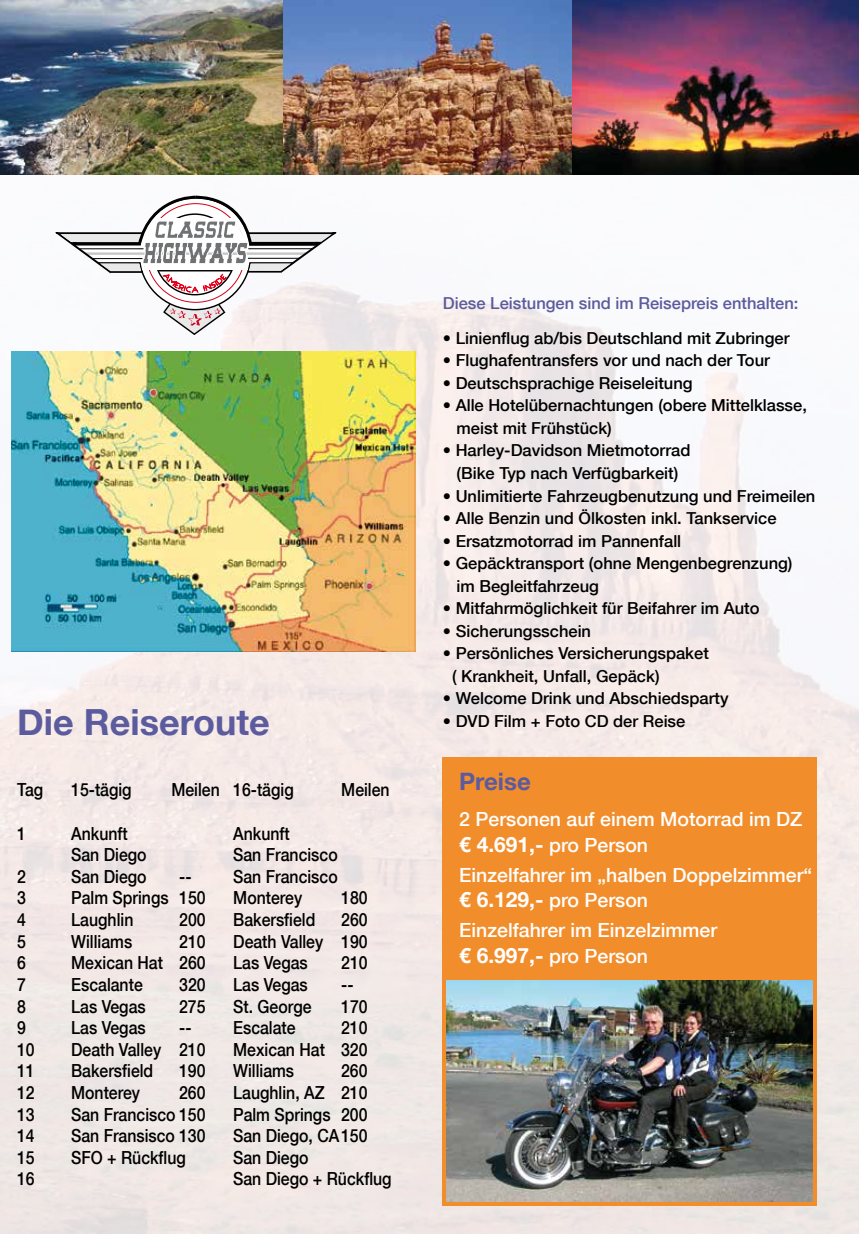
<style>
.page{position:relative;width:859px;height:1234px;background:#fff}
.page>*{position:absolute;margin:0;border:0;box-sizing:border-box;transform-origin:0 0}
.t1{font:700 36px "Helvetica Neue";color:#5b5b9e}
.t2{font:700 24px "Helvetica Neue";color:#5b5b9e}
.t3{font:500 19.5px/25.5px "Helvetica Neue";color:#fff}
.t4{font:500 18px "Helvetica Neue";color:#000;scale:.88 1}
.t5{font:500 16.5px/22.5px "Helvetica Neue";color:#000}
.t6{font:500 16.5px "Helvetica Neue";color:#5b5b9e}
.s1{font-weight:700;font-size:21px}
</style>
<div class="page">
<img style="left:0;top:174px;width:859px;height:1059px">
<img style="left:0;top:0;width:859px;height:174px">
<img style="left:11px;top:351px;width:405px;height:300px">
<svg style="left:55px;top:194px;width:282px;height:142px"></svg>
<div style="left:442px;top:757px;width:374px;height:447px;background:#f28d2b"></div>
<img style="left:446px;top:980px;width:367px;height:220px">
<h1 class="t1" style="left:17px;top:699px;width:254px">Die Reiseroute</h1>
<p class="t4" style="left:17px;top:779px;width:31px">Tag</p>
<p class="t4" style="left:71px;top:779px;width:70px">15-tägig</p>
<p class="t4" style="left:171px;top:779px;width:141px">Meilen 16-tägig</p>
<p class="t4" style="left:341px;top:779px;width:57px">Meilen</p>
<p class="t4" style="left:17px;top:822px;width:12px">1</p>
<p class="t4" style="left:71px;top:822px;width:66px">Ankunft</p>
<p class="t4" style="left:233px;top:822px;width:66px">Ankunft</p>
<p class="t4" style="left:71px;top:843px;width:87px">San Diego</p>
<p class="t4" style="left:233px;top:843px;width:120px">San Francisco</p>
<p class="t4" style="left:17px;top:865px;width:12px">2</p>
<p class="t4" style="left:71px;top:865px;width:87px">San Diego</p>
<p class="t4" style="left:179px;top:865px;width:16px">--</p>
<p class="t4" style="left:233px;top:865px;width:120px">San Francisco</p>
<p class="t4" style="left:17px;top:887px;width:12px">3</p>
<p class="t4" style="left:71px;top:887px;width:154px">Palm Springs 150</p>
<p class="t4" style="left:233px;top:887px;width:80px">Monterey</p>
<p class="t4" style="left:341px;top:887px;width:32px">180</p>
<p class="t4" style="left:17px;top:908px;width:12px">4</p>
<p class="t4" style="left:71px;top:908px;width:72px">Laughlin</p>
<p class="t4" style="left:179px;top:908px;width:32px">200</p>
<p class="t4" style="left:233px;top:908px;width:95px">Bakersfield</p>
<p class="t4" style="left:341px;top:908px;width:32px">260</p>
<p class="t4" style="left:17px;top:930px;width:12px">5</p>
<p class="t4" style="left:71px;top:930px;width:71px">Williams</p>
<p class="t4" style="left:179px;top:930px;width:32px">210</p>
<p class="t4" style="left:233px;top:930px;width:154px">Death Valley 190</p>
<p class="t4" style="left:17px;top:951px;width:12px">6</p>
<p class="t4" style="left:71px;top:951px;width:154px">Mexican Hat 260</p>
<p class="t4" style="left:233px;top:951px;width:86px">Las Vegas</p>
<p class="t4" style="left:341px;top:951px;width:32px">210</p>
<p class="t4" style="left:17px;top:973px;width:12px">7</p>
<p class="t4" style="left:71px;top:973px;width:83px">Escalante</p>
<p class="t4" style="left:179px;top:973px;width:32px">320</p>
<p class="t4" style="left:233px;top:973px;width:86px">Las Vegas</p>
<p class="t4" style="left:341px;top:973px;width:16px">--</p>
<p class="t4" style="left:17px;top:995px;width:12px">8</p>
<p class="t4" style="left:71px;top:995px;width:86px">Las Vegas</p>
<p class="t4" style="left:179px;top:995px;width:32px">275</p>
<p class="t4" style="left:233px;top:995px;width:91px">St. George</p>
<p class="t4" style="left:341px;top:995px;width:32px">170</p>
<p class="t4" style="left:17px;top:1016px;width:12px">9</p>
<p class="t4" style="left:71px;top:1016px;width:86px">Las Vegas</p>
<p class="t4" style="left:179px;top:1016px;width:16px">--</p>
<p class="t4" style="left:233px;top:1016px;width:73px">Escalate</p>
<p class="t4" style="left:341px;top:1016px;width:32px">210</p>
<p class="t4" style="left:17px;top:1038px;width:22px">10</p>
<p class="t4" style="left:71px;top:1038px;width:154px">Death Valley 210</p>
<p class="t4" style="left:233px;top:1038px;width:154px">Mexican Hat 320</p>
<p class="t4" style="left:17px;top:1059px;width:22px">11</p>
<p class="t4" style="left:71px;top:1059px;width:95px">Bakersfield</p>
<p class="t4" style="left:179px;top:1059px;width:32px">190</p>
<p class="t4" style="left:233px;top:1059px;width:71px">Williams</p>
<p class="t4" style="left:341px;top:1059px;width:32px">260</p>
<p class="t4" style="left:17px;top:1081px;width:22px">12</p>
<p class="t4" style="left:71px;top:1081px;width:80px">Monterey</p>
<p class="t4" style="left:179px;top:1081px;width:32px">260</p>
<p class="t4" style="left:233px;top:1081px;width:154px">Laughlin, AZ 210</p>
<p class="t4" style="left:17px;top:1103px;width:22px">13</p>
<p class="t4" style="left:71px;top:1103px;width:154px">San Francisco 150</p>
<p class="t4" style="left:233px;top:1103px;width:154px">Palm Springs 200</p>
<p class="t4" style="left:17px;top:1124px;width:22px">14</p>
<p class="t4" style="left:71px;top:1124px;width:154px">San Fransisco 130</p>
<p class="t4" style="left:233px;top:1124px;width:154px">San Diego, CA150</p>
<p class="t4" style="left:17px;top:1146px;width:22px">15</p>
<p class="t4" style="left:71px;top:1146px;width:132px">SFO + Rückflug</p>
<p class="t4" style="left:233px;top:1146px;width:87px">San Diego</p>
<p class="t4" style="left:17px;top:1167px;width:22px">16</p>
<p class="t4" style="left:233px;top:1167px;width:182px">San Diego + Rückflug</p>
<p class="t6" style="left:443px;top:293px;width:357px">Diese Leistungen sind im Reisepreis enthalten:</p>
<p class="t5" style="left:443px;top:326px;width:348px">• Linienflug ab/bis Deutschland mit Zubringer</p>
<p class="t5" style="left:443px;top:349px;width:329px">• Flughafentransfers vor und nach der Tour</p>
<p class="t5" style="left:443px;top:371px;width:251px">• Deutschsprachige Reiseleitung</p>
<p class="t5" style="left:457px;top:394px;width:352px;text-indent:-14px">• Alle Hotelübernachtungen (obere Mittelklasse, meist mit Frühstück)</p>
<p class="t5" style="left:443px;top:439px;width:249px;text-align:center">• Harley-Davidson Mietmotorrad (Bike Typ nach Verfügbarkeit)</p>
<p class="t5" style="left:443px;top:484px;width:374px">• Unlimitierte Fahrzeugbenutzung und Freimeilen</p>
<p class="t5" style="left:443px;top:506px;width:335px">• Alle Benzin und Ölkosten inkl. Tankservice</p>
<p class="t5" style="left:443px;top:529px;width:240px">• Ersatzmotorrad im Pannenfall</p>
<p class="t5" style="left:457px;top:551px;width:337px;text-indent:-14px">• Gepäcktransport (ohne Mengenbegrenzung) im Begleitfahrzeug</p>
<p class="t5" style="left:443px;top:596px;width:318px">• Mitfahrmöglichkeit für Beifahrer im Auto</p>
<p class="t5" style="left:443px;top:619px;width:150px">• Sicherungsschein</p>
<p class="t5" style="left:452px;top:641px;width:258px;text-indent:-9px">• Persönliches Versicherungspaket ( Krankheit, Unfall, Gepäck)</p>
<p class="t5" style="left:443px;top:686px;width:287px">• Welcome Drink und Abschiedsparty</p>
<p class="t5" style="left:443px;top:709px;width:244px">• DVD Film + Foto CD der Reise</p>
<h2 class="t2" style="left:459px;top:766px;width:73px">Preise</h2>
<p class="t3" style="left:459px;top:806px;width:345px">2 Personen auf einem Motorrad im DZ <span class="s1">€ 4.691,-</span> pro Person</p>
<p class="t3" style="left:459px;top:861px;width:354px">Einzelfahrer im „halben Doppelzimmer“ <span class="s1">€ 6.129,-</span> pro Person</p>
<p class="t3" style="left:459px;top:917px;width:259px">Einzelfahrer im Einzelzimmer <span class="s1">€ 6.997,-</span> pro Person</p>
</div>
